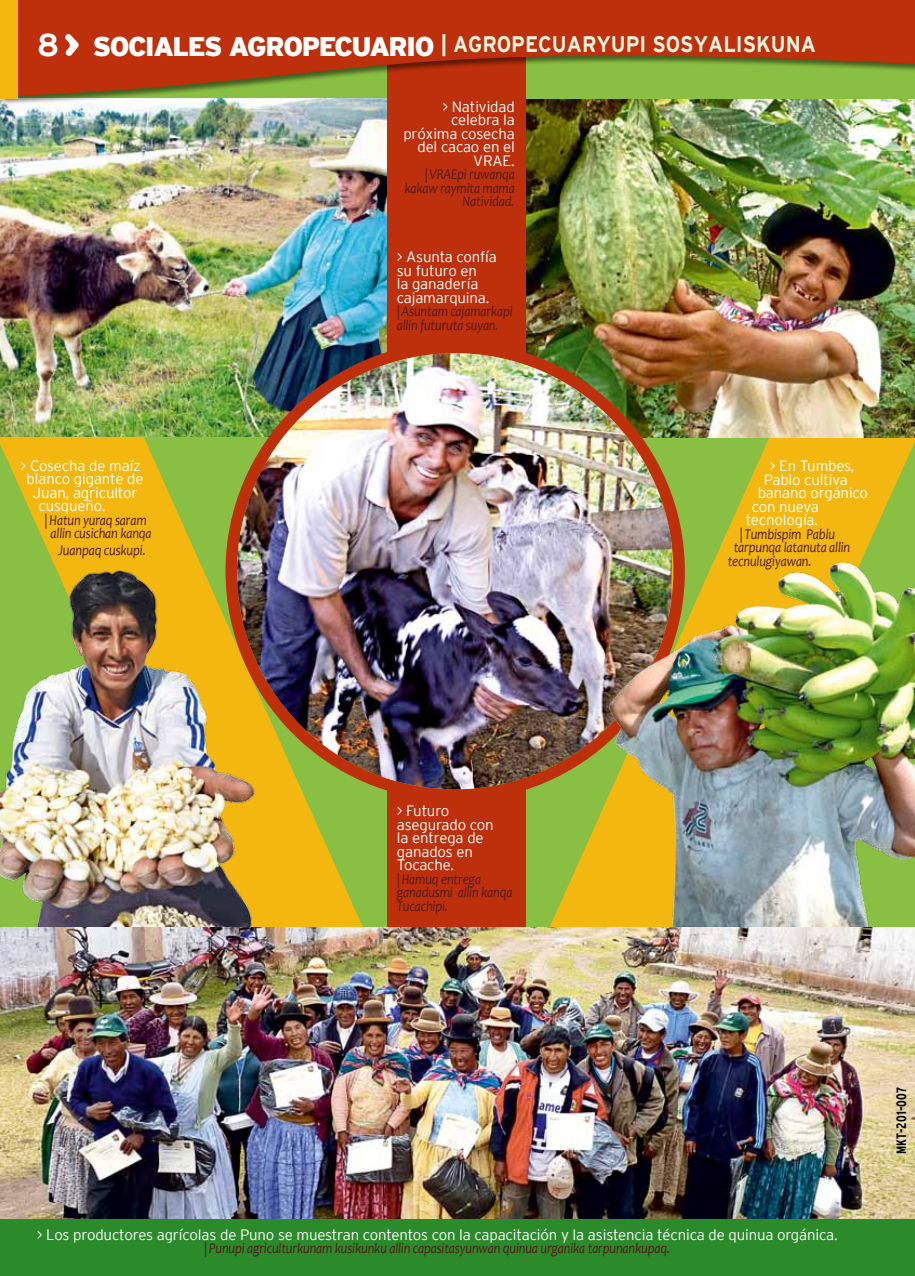
<style>
.page{position:relative;width:915px;height:1276px;background:#fff}
.page>*{position:absolute;margin:0;border:0;box-sizing:border-box;transform-origin:0 0}
.t1{font:700 31.5px "Interstate";color:#fff}
.t2{font:900 27px "Interstate";letter-spacing:-.05em;color:#fff}
.t3{font:700 22.5px "Interstate";color:#e9f2dc}
.t4{font:300 15px/13.5px "Interstate";letter-spacing:-.01em;color:#fff}
.t5{font:italic 15px/13.5px "Candara";letter-spacing:-.01em;color:#531a11;scale:.82 1}
.t6{font:italic 15px "Candara";letter-spacing:-.01em;color:#531a11;scale:.85 1}
.t7{font:700 condensed 13.5px "Interstate";color:#000;scale:.95 1}
</style>
<div class="page">
<svg style="left:0;top:436px;width:367px;height:491px;background:#c1ba27"></svg>
<svg style="left:531px;top:437px;width:383px;height:490px;background:#b8bb2c"></svg>
<img style="left:0;top:105px;width:386px;height:331px">
<img style="left:525px;top:105px;width:389px;height:332px">
<div style="left:386px;top:21px;width:139px;height:906px;background:#bd300b"></div>
<img style="left:237px;top:353px;width:434px;height:436px">
<div style="left:0;top:0;width:914px;height:105px;background:#000;opacity:.5"></div>
<svg style="left:17px;top:0;width:897px;height:96px;background:#ad4d16"></svg>
<div style="left:0;top:0;width:17px;height:99px;background:#f4b70f"></div>
<svg style="left:64px;top:33px;width:16px;height:24px"></svg>
<img style="left:0;top:502px;width:312px;height:425px">
<img style="left:600px;top:472px;width:314px;height:455px">
<img style="left:0;top:927px;width:914px;height:292px">
<div style="left:0;top:1219px;width:914px;height:57px;background:#2b8b2b"></div>
<h1 class="t1" style="left:37px;top:27px;width:24px">8</h1>
<h3 class="t3" style="left:440px;top:31px;width:377px">| AGROPECUARYUPI SOSYALISKUNA</h3>
<h2 class="t2" style="left:93px;top:31px;width:343px">SOCIALES AGROPECUARIO</h2>
<p class="t4" style="left:403px;top:100px;width:113px;text-align:right">&gt; Natividad celebra la próxima cosecha del cacao en el<br>VRAE.</p>
<p class="t5" style="left:404px;top:167px;width:136px;text-align:right">| VRAEpi ruwanqa kakaw raymita mama<br>Natividad.</p>
<p class="t4" style="left:21px;top:458px;width:121px">&gt; Cosecha de maíz</p>
<p class="t4" style="left:27px;top:472px;width:118px">blanco gigante de</p>
<p class="t4" style="left:33px;top:485px;width:106px">Juan, agricultor</p>
<p class="t4" style="left:39px;top:499px;width:68px">cusqueño.</p>
<p class="t5" style="left:45px;top:513px;width:132px;text-align:center">| Hatun yuraq saram allin cusichan kanqa</p>
<p class="t6" style="left:58px;top:540px;width:105px">Juanpaq cuskupi.</p>
<p class="t4" style="left:396px;top:250px;width:102px">&gt; Asunta confía su futuro en<br>la ganadería cajamarquina.</p>
<p class="t5" style="left:396px;top:304px;width:143px">| Asuntam cajamarkapi allin futuruta suyan.</p>
<p class="t4" style="left:769px;top:459px;width:86px">&gt; En Tumbes,</p>
<p class="t4" style="left:763px;top:472px;width:86px">Pablo cultiva</p>
<p class="t4" style="left:757px;top:486px;width:112px">banano orgánico</p>
<p class="t4" style="left:751px;top:499px;width:69px">con nueva</p>
<p class="t4" style="left:745px;top:513px;width:74px">tecnología.</p>
<p class="t5" style="left:739px;top:527px;width:118px">| Tumbispim Pablu</p>
<p class="t6" style="left:733px;top:538px;width:139px">tarpunqa latanuta allin</p>
<p class="t6" style="left:727px;top:551px;width:100px">tecnulugiyawan.</p>
<p class="t4" style="left:397px;top:804px;width:98px">&gt; Futuro asegurado con la entrega de ganados en<br>Tocache.</p>
<p class="t5" style="left:397px;top:872px;width:142px">| Hamuq entrega ganadusmi allin kanqa<br>Tucachipi.</p>
<p class="t4" style="left:37px;top:1227px;width:802px">&gt; Los productores agrícolas de Puno se muestran contentos con la capacitación y la asistencia técnica de quinua orgánica.</p>
<p class="t5" style="left:204px;top:1241px;width:570px">| Punupi agriculturkunam kusikunku allin capasitasyunwan quinua urganika tarpunankupaq.</p>
<p class="t7" style="left:893px;top:1154px;width:72px;rotate:-90deg">MKT-201-007</p>
</div>
